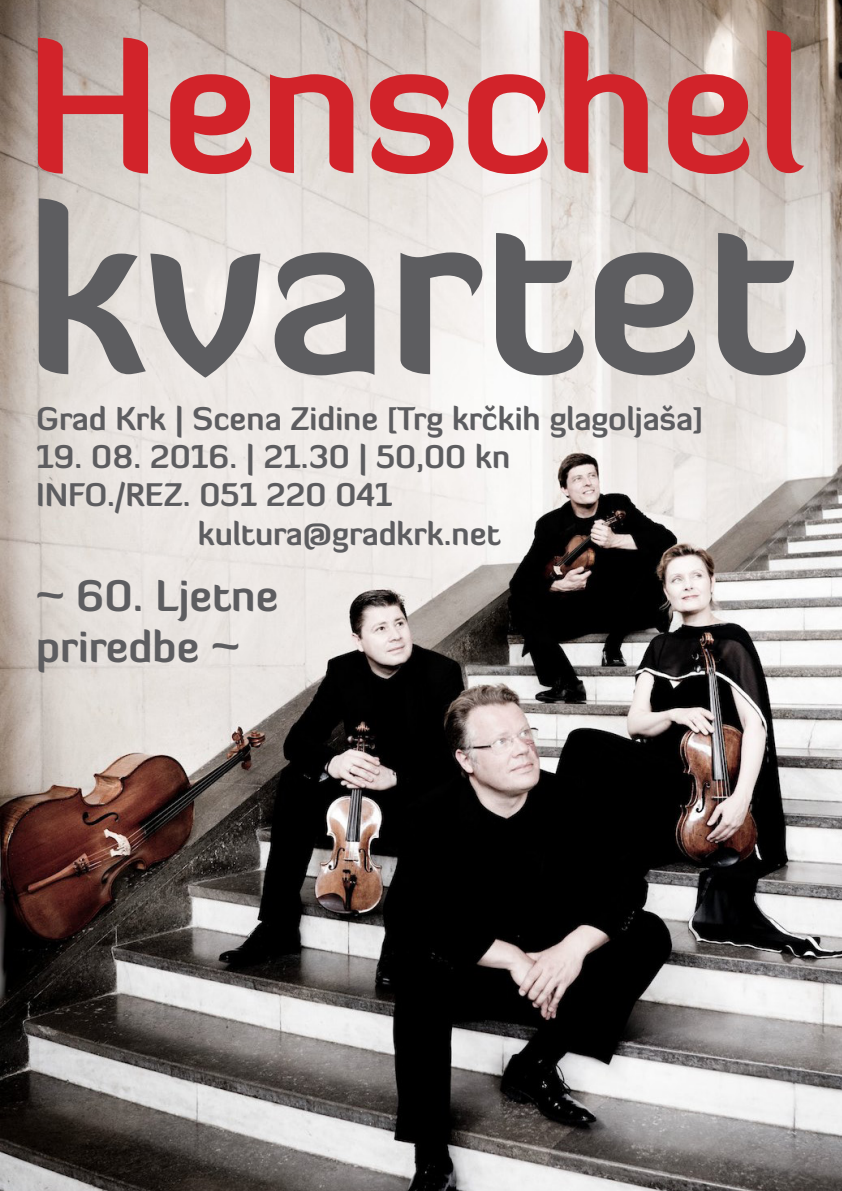
<style>
.page{position:relative;width:842px;height:1191px;background:#fff}
.page>*{position:absolute;margin:0;border:0;box-sizing:border-box;transform-origin:0 0}
.t1{font:700 228px "Diavlo";color:#5d5d60}
.t2{font:700 185px "Diavlo";color:#d2232a}
.t3{font:700 42.9px/51.5px "Diavlo";color:#5d5d60}
.t4{font:700 31.8px "Diavlo";color:#5d5d60}
</style>
<div class="page">
<img style="left:0;top:0;width:842px;height:1191px">
<h2 class="t2" style="left:25px;top:-12px;width:779px">Henschel</h2>
<h1 class="t1" style="left:25px;top:146px;width:782px">kvartet</h1>
<p class="t4" style="left:36px;top:398px;width:668px">Grad Krk | Scena Zidine [Trg krčkih glagoljaša]</p>
<p class="t4" style="left:36px;top:436px;width:476px">19. 08. 2016. | 21.30 | 50,00 kn</p>
<p class="t4" style="left:36px;top:475px;width:358px">INFO./REZ. 051 220 041</p>
<p class="t4" style="left:198px;top:513px;width:304px">kultura@gradkrk.net</p>
<h3 class="t3" style="left:36px;top:569px;width:244px">~ 60. Ljetne priredbe ~</h3>
</div>
